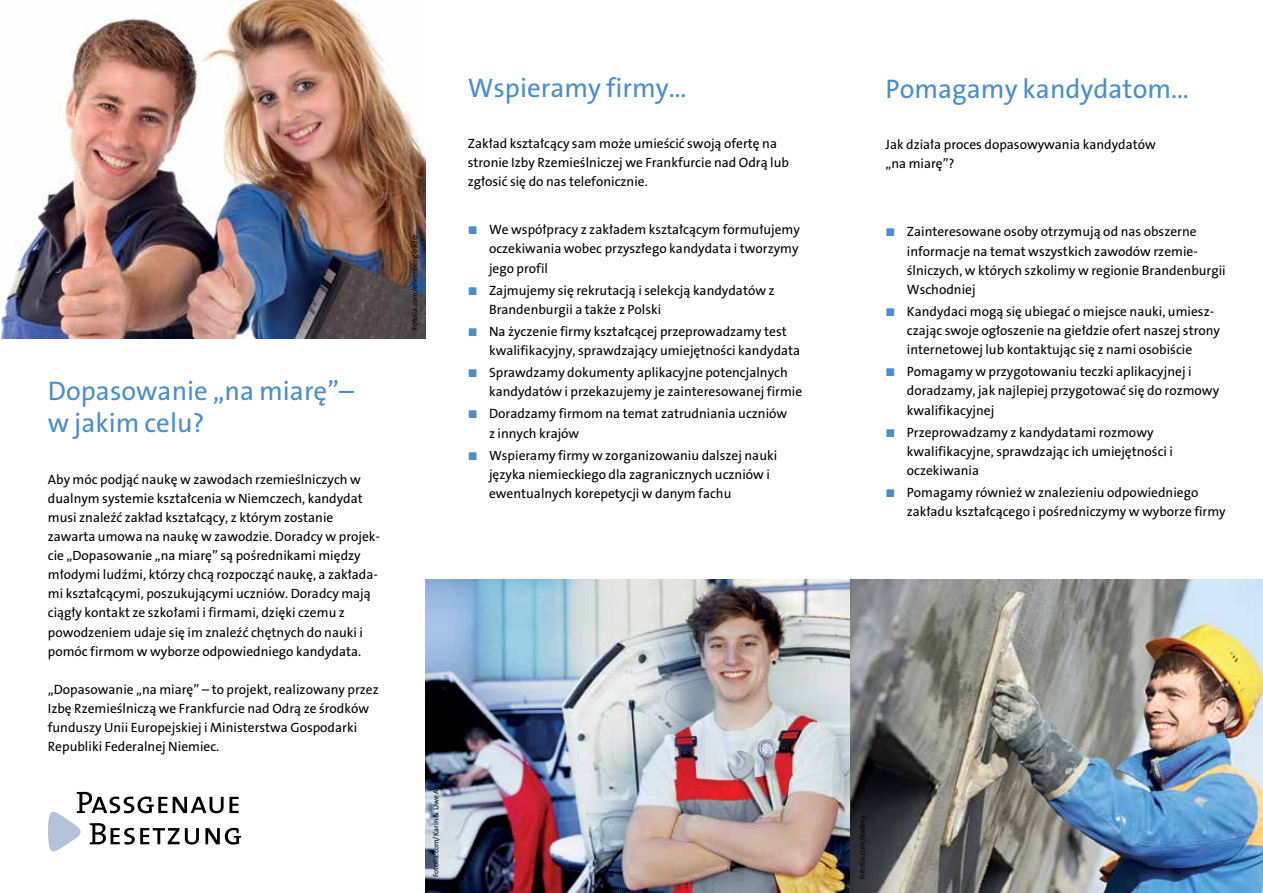
<style>
.page{position:relative;width:1263px;height:893px;background:#fff}
.page>*{position:absolute;margin:0;border:0;box-sizing:border-box;transform-origin:0 0}
.t1{font:27px/32.4px "The Sans CE B5 Plain";color:#4a8ecc}
.t2{font:13.5px/19.2px "The Sans CE B5 Plain";color:#000}
.t3{font:7.5px "The Sans CE B5 Plain";color:#000}
.s1{font-family:"The Sans Expert";font-size:11.4px;color:#4a8ecc}
</style>
<div class="page">
<img style="left:425px;top:580px;width:838px;height:313px">
<img style="left:0;top:0;width:425px;height:338px">
<svg style="left:48px;top:792px;width:193px;height:59px"></svg>
<h1 class="t1" style="left:48px;top:374px;width:308px">Dopasowanie „na miarę”– w jakim celu?</h1>
<p class="t2" style="left:48px;top:469px;width:334px">Aby móc podjąć naukę w zawodach rzemieślniczych w dualnym systemie kształcenia w Niemczech, kandydat musi znaleźć zakład kształcący, z którym zostanie zawarta umowa na naukę w zawodzie. Doradcy w projek&shy;cie „Dopasowanie „na miarę” są pośrednikami między młodymi ludźmi, którzy chcą rozpocząć naukę, a zakłada&shy;mi kształcącymi, poszukującymi uczniów. Doradcy mają ciągły kontakt ze szkołami i firmami, dzięki czemu z powodzeniem udaje się im znaleźć chętnych do nauki i pomóc firmom w wyborze odpowiedniego kandydata.</p>
<p class="t2" style="left:48px;top:680px;width:332px">„Dopasowanie „na miarę” – to projekt, realizowany przez Izbę Rzemieślniczą we Frankfurcie nad Odrą ze środków funduszy Unii Europejskiej i Ministerstwa Gospodarki Republiki Federalnej Niemiec.</p>
<p class="t3" style="left:410px;top:330px;width:98px;rotate:-90deg">Fotolia.com/ehrenberg-bilder</p>
<h1 class="t1" style="left:468px;top:71px;width:221px">Wspieramy firmy…</h1>
<p class="t2" style="left:468px;top:134px;width:323px">Zakład kształcący sam może umieścić swoją ofertę na stronie Izby Rzemieślniczej we Frankfurcie nad Odrą lub zgłosić się do nas telefonicznie.</p>
<p class="t2" style="left:489px;top:220px;width:312px;text-align:justify;text-indent:-21px"><span class="s1">ó</span> We współpracy z zakładem kształcącym formułujemy oczekiwania wobec przyszłego kandydata i tworzymy jego profil</p>
<p class="t2" style="left:489px;top:280px;width:287px;text-indent:-21px"><span class="s1">ó</span> Zajmujemy się rekrutacją i selekcją kandydatów z<br>Brandenburgii a także z Polski</p>
<p class="t2" style="left:489px;top:322px;width:313px;text-indent:-21px"><span class="s1">ó</span> Na życzenie firmy kształcącej przeprowadzamy test kwalifikacyjny, sprawdzający umiejętności kandydata</p>
<p class="t2" style="left:489px;top:363px;width:315px;text-indent:-21px"><span class="s1">ó</span> Sprawdzamy dokumenty aplikacyjne potencjalnych kandydatów i przekazujemy je zainteresowanej firmie</p>
<p class="t2" style="left:489px;top:404px;width:300px;text-indent:-21px"><span class="s1">ó</span> Doradzamy firmom na temat zatrudniania uczniów z innych krajów</p>
<p class="t2" style="left:489px;top:446px;width:290px;text-indent:-21px"><span class="s1">ó</span> Wspieramy firmy w zorganizowaniu dalszej nauki języka niemieckiego dla zagranicznych uczniów i ewentualnych korepetycji w danym fachu</p>
<p class="t3" style="left:431px;top:877px;width:105px;rotate:-90deg">Fotolia.com/Karin &amp; Uwe Annas</p>
<h1 class="t1" style="left:885px;top:72px;width:305px">Pomagamy kandydatom…</h1>
<p class="t2" style="left:885px;top:135px;width:272px">Jak działa proces dopasowywania kandydatów „na miarę”?</p>
<p class="t2" style="left:907px;top:222px;width:320px;text-indent:-21px"><span class="s1">ó</span> Zainteresowane osoby otrzymują od nas obszerne informacje na temat wszystkich zawodów rzemie&shy;ślniczych, w których szkolimy w regionie Brandenburgii Wschodniej</p>
<p class="t2" style="left:907px;top:302px;width:315px;text-indent:-21px"><span class="s1">ó</span> Kandydaci mogą się ubiegać o miejsce nauki, umiesz&shy;czając swoje ogłoszenie na giełdzie ofert naszej strony internetowej lub kontaktując się z nami osobiście</p>
<p class="t2" style="left:907px;top:362px;width:314px;text-indent:-21px"><span class="s1">ó</span> Pomagamy w przygotowaniu teczki aplikacyjnej i doradzamy, jak najlepiej przygotować się do rozmowy kwalifikacyjnej</p>
<p class="t2" style="left:907px;top:423px;width:268px;text-indent:-21px"><span class="s1">ó</span> Przeprowadzamy z kandydatami rozmowy kwalifikacyjne, sprawdzając ich umiejętności i oczekiwania</p>
<p class="t2" style="left:907px;top:483px;width:320px;text-indent:-21px"><span class="s1">ó</span> Pomagamy również w znalezieniu odpowiedniego zakładu kształcącego i pośredniczymy w wyborze firmy</p>
<p class="t3" style="left:858px;top:879px;width:65px;rotate:-90deg">Fotolia.com/Kadmy</p>
</div>
